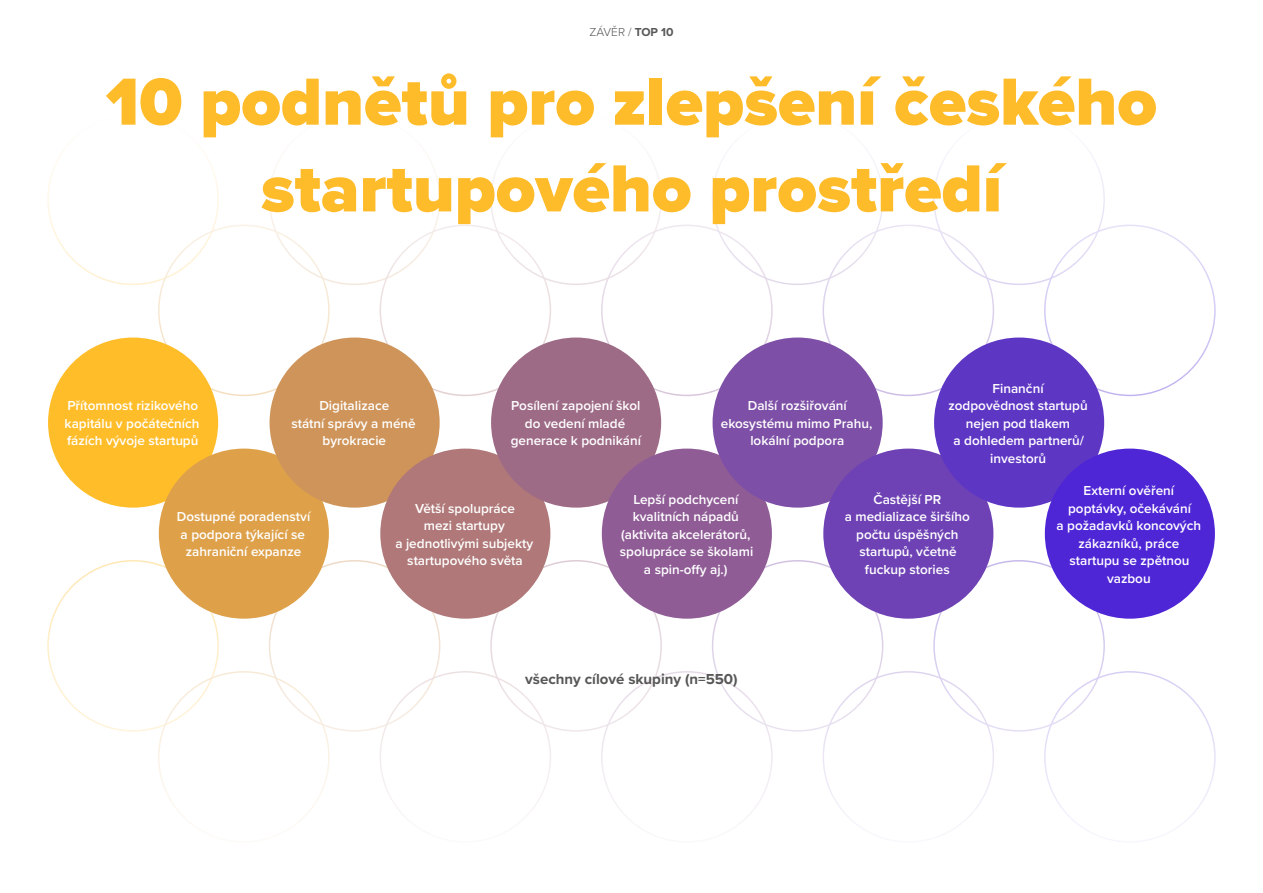
<style>
.page{position:relative;width:1263px;height:893px;background:#fff}
.page>*{position:absolute;margin:0;border:0;box-sizing:border-box;transform-origin:0 0}
.t1{font:900 69px/86.7px "Proxima Nova";color:#ffbc2a;text-align:center}
.t2{font:700 15px "Proxima Nova";color:#575756}
.t3{font:600 13.5px/17.5px "Proxima Nova";color:#fff;text-align:center}
.t4{font:300 12px "Proxima Nova";color:#575756}
.s1{font-weight:700}
</style>
<div class="page">
<div style="left:48px;top:338px;width:170px;height:170px;background:#ffbd29;border-radius:50%"></div>
<div style="left:159px;top:449px;width:170px;height:170px;background:#dea14a;border-radius:50%"></div>
<div style="left:270px;top:338px;width:170px;height:170px;background:#cf9459;border-radius:50%"></div>
<div style="left:380px;top:449px;width:170px;height:170px;background:#b07878;border-radius:50%"></div>
<div style="left:491px;top:338px;width:170px;height:170px;background:#9e6b87;border-radius:50%"></div>
<div style="left:602px;top:449px;width:170px;height:170px;background:#8f5c96;border-radius:50%"></div>
<div style="left:712px;top:338px;width:171px;height:170px;background:#7d4fa6;border-radius:50%"></div>
<div style="left:823px;top:449px;width:170px;height:170px;background:#6e42b5;border-radius:50%"></div>
<div style="left:934px;top:338px;width:170px;height:170px;background:#5e36c4;border-radius:50%"></div>
<div style="left:1045px;top:449px;width:170px;height:170px;background:#4f26d6;border-radius:50%"></div>
<p class="t4" style="left:589px;top:23px;width:86px">ZÁVĚR / <span class="s1">TOP 10</span></p>
<h1 class="t1" style="left:106px;top:58px;width:1053px">10 podnětů pro zlepšení českého startupového prostředí</h1>
<p class="t3" style="left:948px;top:379px;width:141px">Finanční zodpovědnost startupů nejen pod tlakem<br>a dohledem partnerů/ investorů</p>
<p class="t3" style="left:1056px;top:482px;width:146px">Externí ověření poptávky, očekávání<br>a požadavků koncových zákazníků, práce startupu se zpětnou vazbou</p>
<p class="t3" style="left:65px;top:397px;width:136px;text-align:justify">Přítomnost rizikového kapitálu v počátečních fázích vývoje startupů</p>
<p class="t3" style="left:511px;top:397px;width:132px">Posílení zapojení škol do vedení mladé generace k podnikání</p>
<p class="t3" style="left:721px;top:397px;width:153px">Další rozšiřování ekosystému mimo Prahu, lokální podpora</p>
<p class="t3" style="left:291px;top:397px;width:126px">Digitalizace<br>státní správy a méně byrokracie</p>
<p class="t3" style="left:845px;top:490px;width:127px">Častější PR<br>a medializace širšího počtu úspěšných startupů, včetně fuckup stories</p>
<p class="t3" style="left:620px;top:490px;width:135px">Lepší podchycení kvalitních nápadů (aktivita akcelerátorů, spolupráce se školami a spin-offy aj.)</p>
<p class="t3" style="left:395px;top:499px;width:139px">Větší spolupráce<br>mezi startupy<br>a jednotlivými subjekty startupového světa</p>
<p class="t3" style="left:177px;top:508px;width:135px">Dostupné poradenství a podpora týkající se zahraniční expanze</p>
<p class="t2" style="left:525px;top:668px;width:214px">všechny cílové skupiny (n=550)</p>
</div>
